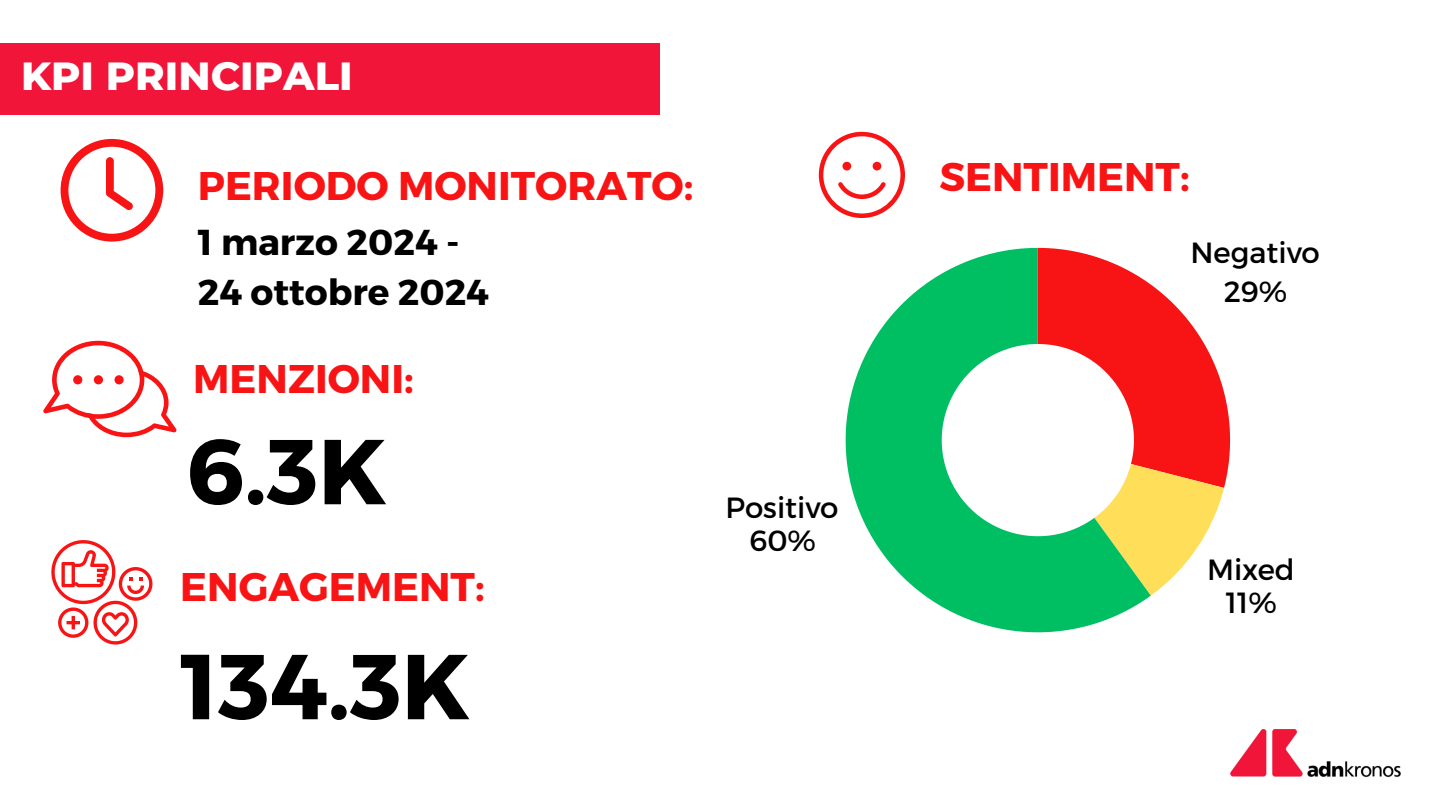
<style>
.page{position:relative;width:1440px;height:810px;background:#fff}
.page>*{position:absolute;margin:0;border:0;box-sizing:border-box;transform-origin:0 0}
.t1{font:700 92px "Montserrat";color:#000}
.t2{font:700 40px "Montserrat";color:#f81414}
.t3{font:800 40px "Montserrat";color:#fff}
.t4{font:700 36px "Montserrat";color:#000}
.t5{font:29.2px/33px "Montserrat";color:#000;text-align:center}
</style>
<div class="page">
<img style="left:1230px;top:729px;width:171px;height:49px">
<div style="left:0;top:43px;width:660px;height:71px;background:#f01539"></div>
<svg style="left:61px;top:139px;width:102px;height:103px"></svg>
<svg style="left:43px;top:341px;width:134px;height:96px"></svg>
<div style="left:73px;top:375px;width:9px;height:9px;background:#f81414;border-radius:50%"></div>
<div style="left:94px;top:375px;width:9px;height:9px;background:#f81414;border-radius:50%"></div>
<div style="left:114px;top:375px;width:10px;height:9px;background:#f81414;border-radius:50%"></div>
<svg style="left:51px;top:540px;width:101px;height:104px"></svg>
<svg style="left:819px;top:132px;width:86px;height:86px"></svg>
<svg style="left:1151px;top:284px;width:79px;height:312px"></svg>
<svg style="left:846px;top:248px;width:305px;height:384px"></svg>
<p class="t3" style="left:21px;top:51px;width:333px">KPI PRINCIPALI</p>
<p class="t2" style="left:198px;top:160px;width:497px">PERIODO MONITORATO:</p>
<p class="t4" style="left:198px;top:219px;width:263px">1 marzo 2024 -</p>
<h2 class="t4" style="left:198px;top:269px;width:293px">24 ottobre 2024</h2>
<p class="t2" style="left:193px;top:353px;width:222px">MENZIONI:</p>
<h2 class="t1" style="left:186px;top:412px;width:202px">6.3K</h2>
<p class="t2" style="left:180px;top:561px;width:306px">ENGAGEMENT:</p>
<p class="t1" style="left:180px;top:627px;width:291px">134.3K</p>
<p class="t5" style="left:725px;top:489px;width:115px">Positivo<br>60%</p>
<h2 class="t2" style="left:940px;top:150px;width:252px">SENTIMENT:</h2>
<p class="t5" style="left:1190px;top:232px;width:131px;line-height:38.7px">Negativo<br>29%</p>
<p class="t5" style="left:1207px;top:551px;width:89px">Mixed<br>11%</p>
</div>
